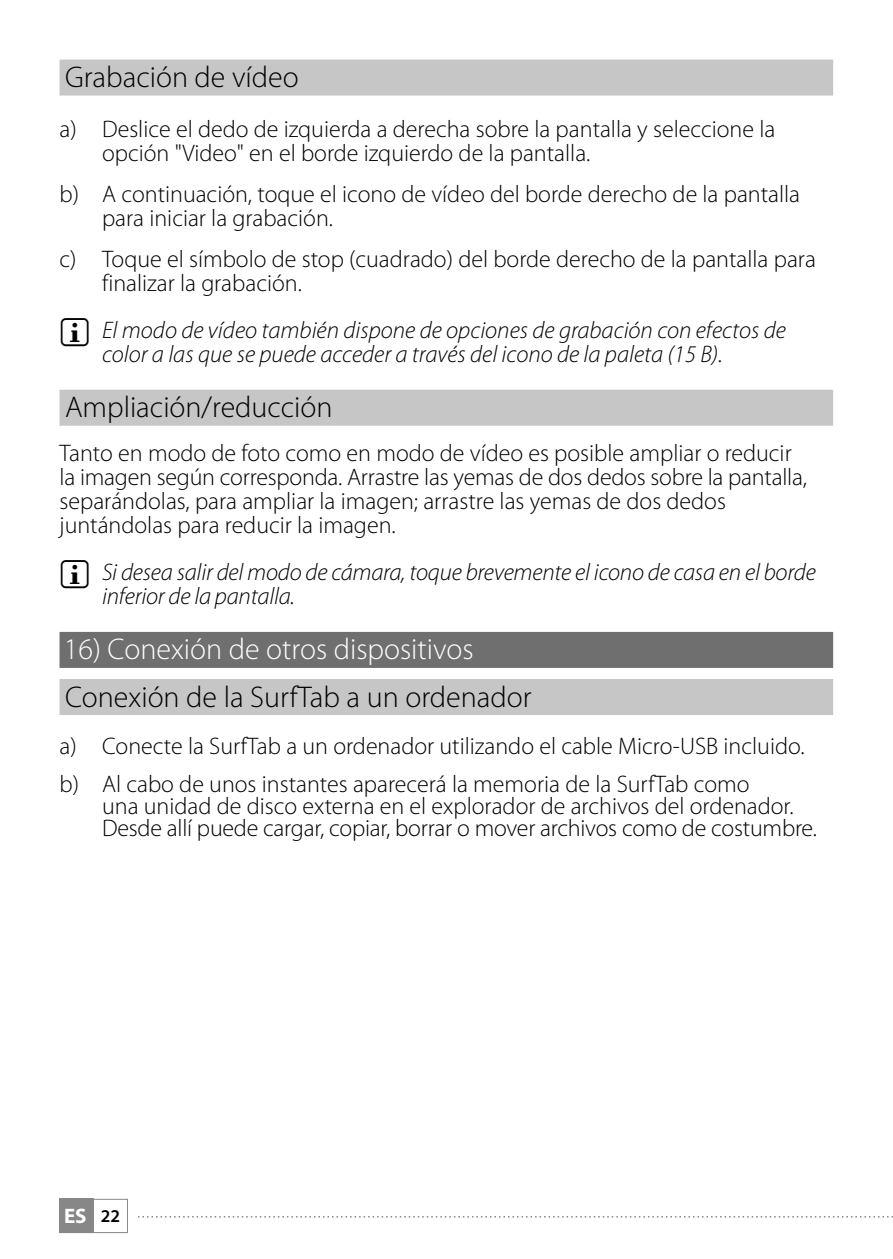
<style>
.page{position:relative;width:893px;height:1259px;background:#fff}
.page>*{position:absolute;margin:0;border:0;box-sizing:border-box;transform-origin:0 0}
.t1{font:300 30px "Myriad Pro";color:#000}
.t2{font:300 30px "Myriad Pro";color:#fff}
.t3{font:300 24px/24px "Myriad Pro";color:#000}
.t4{font:italic 300 24px/24px "Myriad Pro";color:#000}
.t5{font:700 21px "Myriad Pro";color:#fff}
.s1{font-weight:600;font-size:18px;color:#000}
</style>
<div class="page">
<div style="left:60px;top:1199px;width:34px;height:34px;background:#878787"></div>
<div style="left:60px;top:1199px;width:68px;height:34px;border:1px solid #878787"></div>
<svg style="left:138px;top:1216px;width:755px;height:1px"></svg>
<div style="left:60px;top:60px;width:773px;height:36px;background:#c6c6c6"></div>
<div style="left:60px;top:390px;width:773px;height:36px;background:#c6c6c6"></div>
<div style="left:60px;top:632px;width:773px;height:36px;background:#706f6f"></div>
<div style="left:60px;top:679px;width:773px;height:36px;background:#c6c6c6"></div>
<p class="t1" style="left:65px;top:61px;width:235px">Grabación de vídeo</p>
<p class="t3" style="left:102px;top:117px;width:675px;text-indent:-43px">a) Deslice el dedo de izquierda a derecha sobre la pantalla y seleccione la opción "Video" en el borde izquierdo de la pantalla.</p>
<p class="t3" style="left:102px;top:182px;width:700px;text-indent:-43px">b) A continuación, toque el icono de vídeo del borde derecho de la pantalla para iniciar la grabación.</p>
<p class="t3" style="left:102px;top:247px;width:715px;text-indent:-43px">c) Toque el símbolo de stop (cuadrado) del borde derecho de la pantalla para finalizar la grabación.</p>
<p class="t4" style="left:102px;top:318px;width:685px">El modo de vídeo también dispone de opciones de grabación con efectos de color a las que se puede acceder a través del icono de la paleta (15 B).</p>
<p class="t1" style="left:65px;top:391px;width:269px">Ampliación/reducción</p>
<p class="t3" style="left:60px;top:441px;width:749px">Tanto en modo de foto como en modo de vídeo es posible ampliar o reducir la imagen según corresponda. Arrastre las yemas de dos dedos sobre la pantalla, separándolas, para ampliar la imagen; arrastre las yemas de dos dedos juntándolas para reducir la imagen.</p>
<p class="t4" style="left:102px;top:560px;width:715px">Si desea salir del modo de cámara, toque brevemente el icono de casa en el borde inferior de la pantalla.</p>
<p class="t2" style="left:64px;top:633px;width:411px">16) Conexión de otros dispositivos</p>
<p class="t1" style="left:65px;top:680px;width:468px">Conexión de la SurfTab a un ordenador</p>
<p class="t3" style="left:60px;top:726px;width:746px;line-height:38.7px">a) Conecte la SurfTab a un ordenador utilizando el cable Micro-USB incluido. b) Al cabo de unos instantes aparecerá la memoria de la SurfTab como</p>
<p class="t3" style="left:102px;top:795px;width:716px;line-height:21.6px">una unidad de disco externa en el explorador de archivos del ordenador.<br>Desde allí puede cargar, copiar, borrar o mover archivos como de costumbre.</p>
<p class="t5" style="left:64px;top:1202px;width:58px">ES <span class="s1">22</span></p>
</div>
